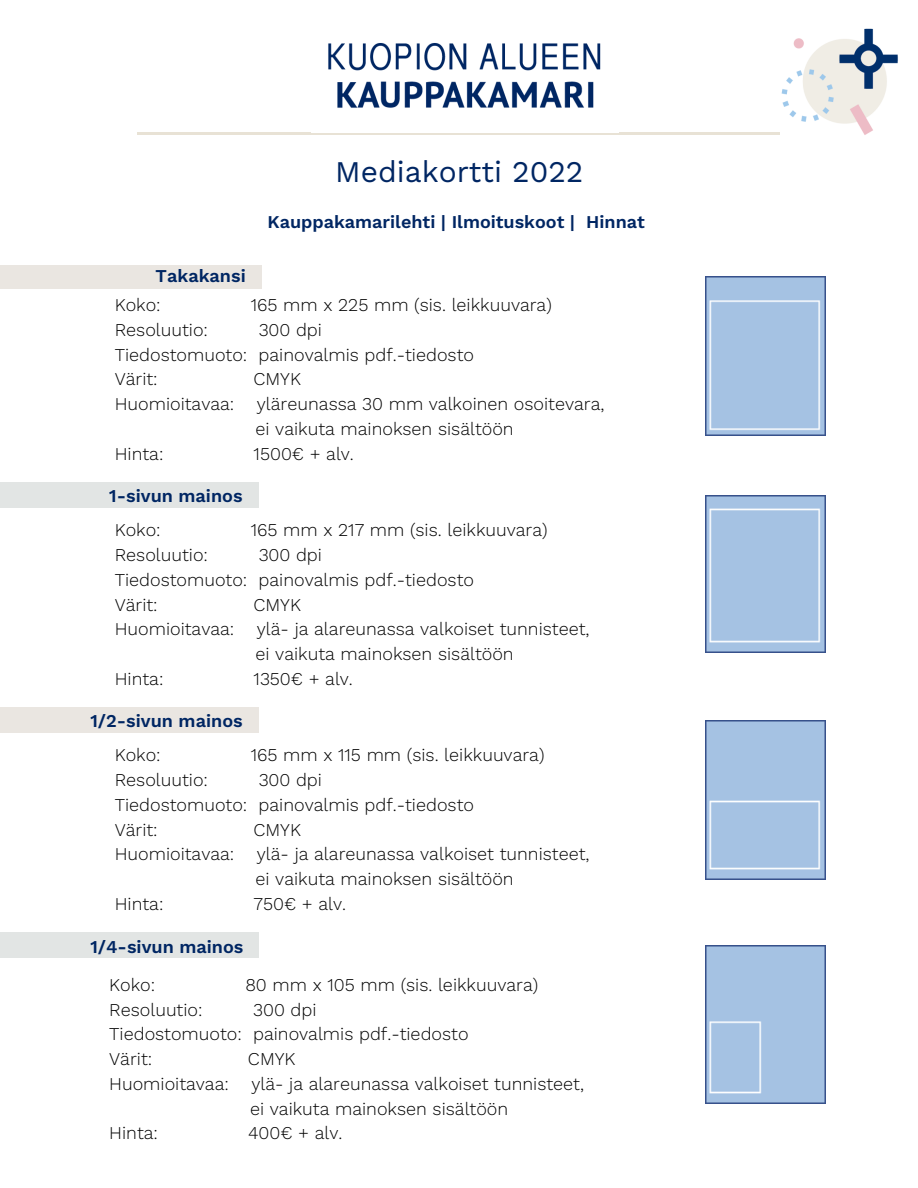
<style>
.page{position:relative;width:918px;height:1188px;background:#fff}
.page>*{position:absolute;margin:0;border:0;box-sizing:border-box;transform-origin:0 0}
.t1{font:30px "Work Sans";color:#002663}
.t2{font:300 18px "Work Sans";color:#000}
.t3{font:600 18px "Work Sans";color:#002663}
</style>
<div class="page">
<hr style="left:138px;top:132px;width:642px;height:3px;background:#e8e2d5">
<img style="left:328px;top:43px;width:273px;height:65px">
<img style="left:781px;top:28px;width:117px;height:107px">
<div style="left:0;top:265px;width:262px;height:23px;background:#eae6e1"></div>
<div style="left:0;top:482px;width:259px;height:26px;background:#e2e5e4"></div>
<img style="left:705px;top:277px;width:121px;height:158px">
<img style="left:705px;top:495px;width:121px;height:158px">
<div style="left:0;top:707px;width:259px;height:26px;background:#eae6e1"></div>
<img style="left:705px;top:720px;width:121px;height:159px">
<div style="left:0;top:933px;width:259px;height:25px;background:#e2e5e4"></div>
<img style="left:705px;top:946px;width:121px;height:157px">
<p class="t1" style="left:335px;top:159px;width:250px">Mediakortti 2022</p>
<p class="t3" style="left:156px;top:269px;width:92px">Takakansi</p>
<p class="t3" style="left:268px;top:214px;width:379px">Kauppakamarilehti | Ilmoituskoot | Hinnat</p>
<p class="t2" style="left:115px;top:297px;width:47px">Koko:</p>
<p class="t2" style="left:251px;top:297px;width:303px">165 mm x 225 mm (sis. leikkuuvara)</p>
<p class="t2" style="left:115px;top:322px;width:95px">Resoluutio:</p>
<p class="t2" style="left:259px;top:322px;width:65px">300 dpi</p>
<p class="t2" style="left:115px;top:347px;width:361px">Tiedostomuoto: painovalmis pdf.-tiedosto</p>
<p class="t2" style="left:115px;top:372px;width:44px">Värit:</p>
<p class="t2" style="left:253px;top:372px;width:49px">CMYK</p>
<p class="t2" style="left:115px;top:396px;width:121px">Huomioitavaa:</p>
<p class="t2" style="left:257px;top:396px;width:349px">yläreunassa 30 mm valkoinen osoitevara,</p>
<p class="t2" style="left:256px;top:421px;width:260px">ei vaikuta mainoksen sisältöön</p>
<p class="t2" style="left:115px;top:446px;width:50px">Hinta:</p>
<p class="t2" style="left:254px;top:446px;width:102px">1500€ + alv.</p>
<p class="t3" style="left:109px;top:488px;width:135px">1-sivun mainos</p>
<p class="t2" style="left:115px;top:523px;width:47px">Koko:</p>
<p class="t2" style="left:251px;top:523px;width:298px">165 mm x 217 mm (sis. leikkuuvara)</p>
<p class="t2" style="left:115px;top:547px;width:95px">Resoluutio:</p>
<p class="t2" style="left:259px;top:547px;width:65px">300 dpi</p>
<p class="t2" style="left:115px;top:572px;width:361px">Tiedostomuoto: painovalmis pdf.-tiedosto</p>
<p class="t2" style="left:115px;top:597px;width:44px">Värit:</p>
<p class="t2" style="left:253px;top:597px;width:49px">CMYK</p>
<p class="t2" style="left:115px;top:622px;width:121px">Huomioitavaa:</p>
<p class="t2" style="left:257px;top:622px;width:334px">ylä- ja alareunassa valkoiset tunnisteet,</p>
<p class="t2" style="left:256px;top:646px;width:260px">ei vaikuta mainoksen sisältöön</p>
<p class="t2" style="left:115px;top:671px;width:50px">Hinta:</p>
<p class="t2" style="left:254px;top:671px;width:101px">1350€ + alv.</p>
<p class="t3" style="left:90px;top:714px;width:154px">1/2-sivun mainos</p>
<p class="t2" style="left:115px;top:748px;width:47px">Koko:</p>
<p class="t2" style="left:251px;top:748px;width:295px">165 mm x 115 mm (sis. leikkuuvara)</p>
<p class="t2" style="left:115px;top:773px;width:95px">Resoluutio:</p>
<p class="t2" style="left:259px;top:773px;width:65px">300 dpi</p>
<p class="t2" style="left:115px;top:797px;width:361px">Tiedostomuoto: painovalmis pdf.-tiedosto</p>
<p class="t2" style="left:115px;top:822px;width:44px">Värit:</p>
<p class="t2" style="left:253px;top:822px;width:49px">CMYK</p>
<p class="t2" style="left:115px;top:847px;width:121px">Huomioitavaa:</p>
<p class="t2" style="left:257px;top:847px;width:334px">ylä- ja alareunassa valkoiset tunnisteet,</p>
<p class="t2" style="left:256px;top:872px;width:260px">ei vaikuta mainoksen sisältöön</p>
<p class="t2" style="left:115px;top:896px;width:50px">Hinta:</p>
<p class="t2" style="left:254px;top:896px;width:94px">750€ + alv.</p>
<p class="t3" style="left:90px;top:939px;width:155px">1/4-sivun mainos</p>
<p class="t2" style="left:109px;top:977px;width:47px">Koko:</p>
<p class="t2" style="left:245px;top:977px;width:294px">80 mm x 105 mm (sis. leikkuuvara)</p>
<p class="t2" style="left:109px;top:1002px;width:95px">Resoluutio:</p>
<p class="t2" style="left:253px;top:1002px;width:65px">300 dpi</p>
<p class="t2" style="left:109px;top:1027px;width:361px">Tiedostomuoto: painovalmis pdf.-tiedosto</p>
<p class="t2" style="left:109px;top:1051px;width:44px">Värit:</p>
<p class="t2" style="left:248px;top:1051px;width:49px">CMYK</p>
<p class="t2" style="left:109px;top:1076px;width:121px">Huomioitavaa:</p>
<p class="t2" style="left:251px;top:1076px;width:334px">ylä- ja alareunassa valkoiset tunnisteet,</p>
<p class="t2" style="left:250px;top:1101px;width:260px">ei vaikuta mainoksen sisältöön</p>
<p class="t2" style="left:109px;top:1126px;width:50px">Hinta:</p>
<p class="t2" style="left:248px;top:1126px;width:96px">400€ + alv.</p>
</div>
